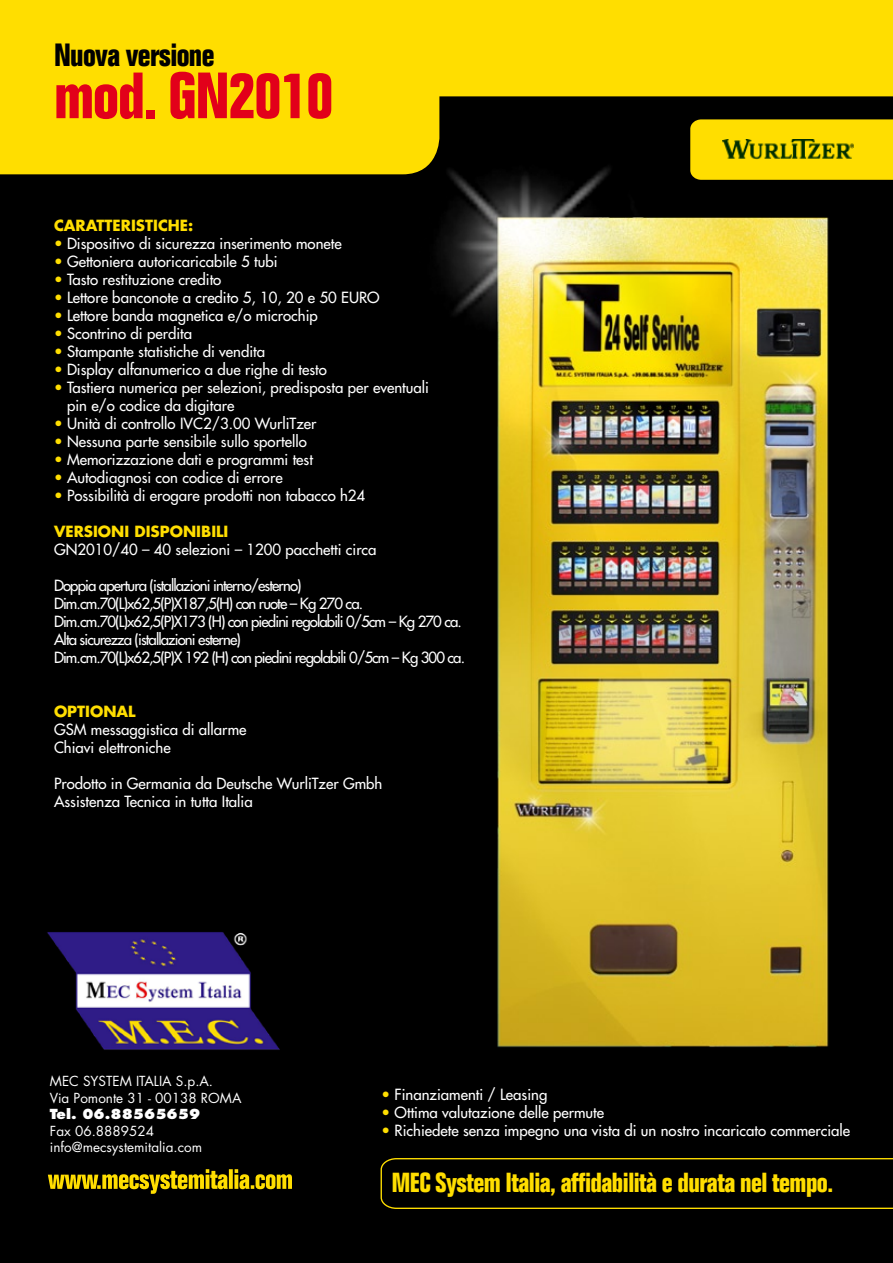
<style>
.page{position:relative;width:893px;height:1263px;background:#fff}
.page>*{position:absolute;margin:0;border:0;box-sizing:border-box;transform-origin:0 0}
.t1{font:700 condensed 63.9px "Folio";letter-spacing:-.02em;color:#e2001a}
.t2{font:700 condensed 31.5px "Folio";letter-spacing:-.02em;color:#000}
.t3{font:700 condensed 27px "Folio";letter-spacing:-.02em;color:#ffde00}
.t4{font:15px/18px "Futura";color:#fff}
.t5{font:15px/18px "Futura";letter-spacing:-.06em;color:#fff}
.t6{font:700 15px "Futura";color:#ffde00}
.t7{font:13.5px/16.5px "Futura";color:#fff}
.t8{font:800 13.5px "Futura";color:#fff}
.s1{color:#ffde00}
</style>
<div class="page">
<div style="left:0;top:1px;width:893px;height:1262px;background:#000"></div>
<svg style="left:0;top:0;width:893px;height:174px;background:#e7c900"></svg>
<img style="left:366px;top:125px;width:463px;height:922px">
<div style="left:690px;top:119px;width:203px;height:61px;background:#ffde00"></div>
<img style="left:723px;top:139px;width:130px;height:22px">
<svg style="left:380px;top:1158px;width:513px;height:51px"></svg>
<svg style="left:48px;top:1169px;width:244px;height:25px"></svg>
<img style="left:47px;top:932px;width:233px;height:118px">
<h2 class="t2" style="left:54px;top:37px;width:162px">Nuova versione</h2>
<h1 class="t1" style="left:54px;top:60px;width:281px">mod. GN2010</h1>
<p class="t6" style="left:54px;top:215px;width:141px">CARATTERISTICHE:</p>
<p class="t4" style="left:54px;top:234px;width:289px"><span class="s1">•</span> Dispositivo di sicurezza inserimento monete</p>
<p class="t4" style="left:54px;top:252px;width:225px"><span class="s1">•</span> Gettoniera autoricaricabile 5 tubi</p>
<p class="t4" style="left:54px;top:270px;width:169px"><span class="s1">•</span> Tasto restituzione credito</p>
<p class="t4" style="left:54px;top:288px;width:327px"><span class="s1">•</span> Lettore banconote a credito 5, 10, 20 e 50 EURO</p>
<p class="t4" style="left:54px;top:306px;width:265px"><span class="s1">•</span> Lettore banda magnetica e/o microchip</p>
<p class="t4" style="left:54px;top:324px;width:140px"><span class="s1">•</span> Scontrino di perdita</p>
<p class="t4" style="left:54px;top:342px;width:213px"><span class="s1">•</span> Stampante statistiche di vendita</p>
<p class="t4" style="left:54px;top:360px;width:274px"><span class="s1">•</span> Display alfanumerico a due righe di testo</p>
<p class="t4" style="left:67px;top:378px;width:363px;text-indent:-13px"><span class="s1">•</span> Tastiera numerica per selezioni, predisposta per eventuali pin e/o codice da digitare</p>
<p class="t4" style="left:54px;top:414px;width:264px"><span class="s1">•</span> Unità di controllo IVC2/3.00 WurliTzer</p>
<p class="t4" style="left:54px;top:432px;width:254px"><span class="s1">•</span> Nessuna parte sensibile sullo sportello</p>
<p class="t4" style="left:54px;top:450px;width:260px"><span class="s1">•</span> Memorizzazione dati e programmi test</p>
<p class="t4" style="left:54px;top:468px;width:230px"><span class="s1">•</span> Autodiagnosi con codice di errore</p>
<p class="t4" style="left:54px;top:486px;width:313px"><span class="s1">•</span> Possibilità di erogare prodotti non tabacco h24</p>
<p class="t6" style="left:54px;top:521px;width:176px">VERSIONI DISPONIBILI</p>
<p class="t4" style="left:54px;top:540px;width:324px">GN2010/40 – 40 selezioni – 1200 pacchetti circa</p>
<p class="t5" style="left:54px;top:576px;width:413px">Doppia apertura (istallazioni interno/esterno)<br>Dim.cm.70(L)x62,5(P)X187,5(H) con ruote – Kg 270 ca.<br>Dim.cm.70(L)x62,5(P)X173 (H) con piedini regolabili 0/5cm – Kg 270 ca.<br>Alta sicurezza (istallazioni esterne)<br>Dim.cm.70(L)x62,5(P)X 192 (H) con piedini regolabili 0/5cm – Kg 300 ca.</p>
<p class="t6" style="left:54px;top:701px;width:83px">OPTIONAL</p>
<p class="t4" style="left:54px;top:720px;width:194px">GSM messaggistica di allarme<br>Chiavi elettroniche</p>
<p class="t4" style="left:54px;top:774px;width:330px">Prodotto in Germania da Deutsche WurliTzer Gmbh<br>Assistenza Tecnica in tutta Italia</p>
<p class="t7" style="left:50px;top:1073px;width:193px">MEC SYSTEM ITALIA S.p.A.<br>Via Pomonte 31 - 00138 ROMA</p>
<p class="t8" style="left:50px;top:1106px;width:152px">Tel. 06.88565659</p>
<p class="t7" style="left:50px;top:1122px;width:154px">Fax 06.8889524 info@mecsystemitalia.com</p>
<p class="t4" style="left:382px;top:1085px;width:167px"><span class="s1">•</span> Finanziamenti / Leasing</p>
<p class="t4" style="left:382px;top:1103px;width:224px"><span class="s1">•</span> Ottima valutazione delle permute</p>
<p class="t4" style="left:382px;top:1121px;width:470px"><span class="s1">•</span> Richiedete senza impegno una vista di un nostro incaricato commerciale</p>
<h3 class="t3" style="left:392px;top:1167px;width:443px">MEC System Italia, affidabilità e durata nel tempo.</h3>
</div>
